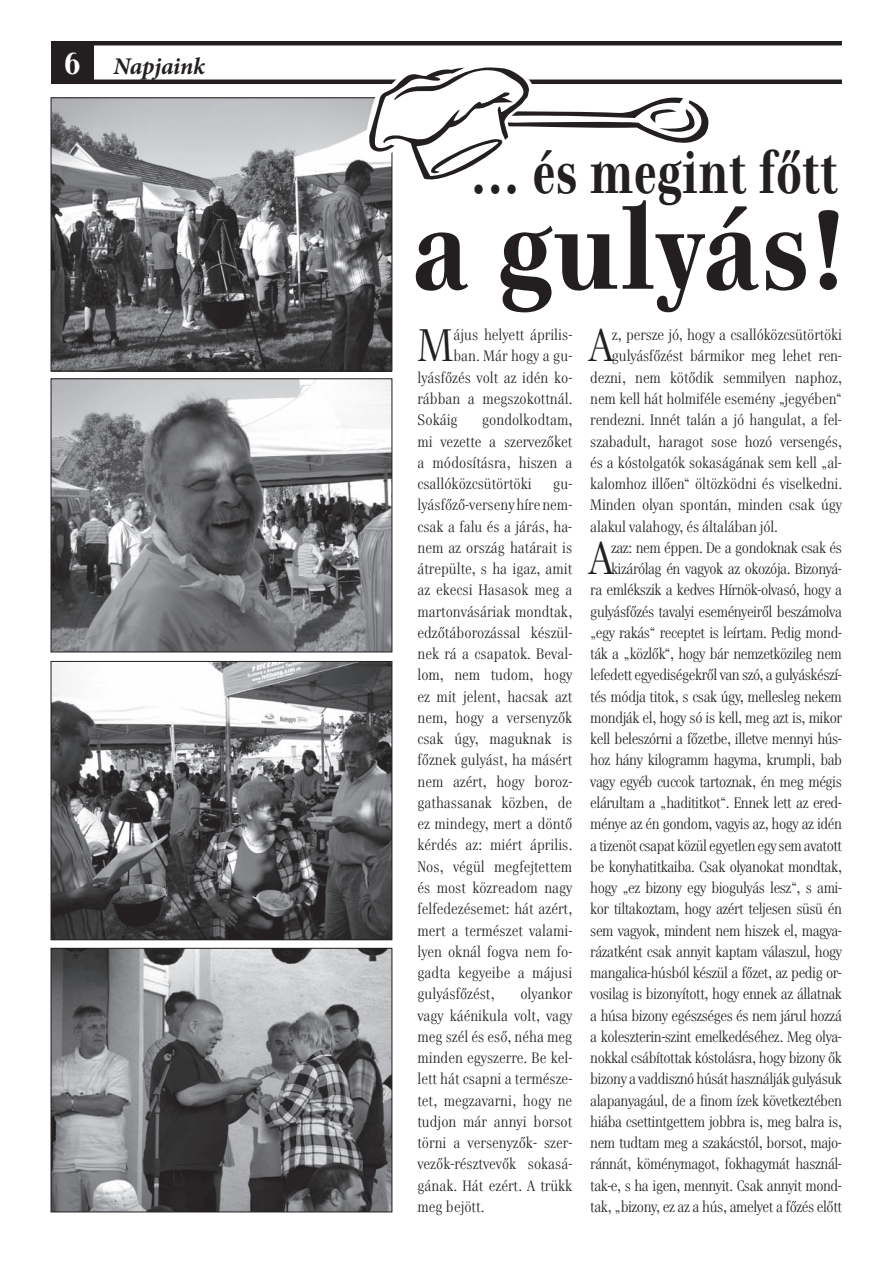
<style>
.page{position:relative;width:893px;height:1263px;background:#fff}
.page>*{position:absolute;margin:0;border:0;box-sizing:border-box;transform-origin:0 0}
.t1{font:700 109.5px "Genre";letter-spacing:.03em;color:#231f20}
.t2{font:700 57px "Genre";letter-spacing:.03em;color:#231f20;scale:.86 1}
.t3{font:45.3px "Genre";color:#231f20}
.t4{font:italic 700 24px "Minion Pro";letter-spacing:-.01em;color:#231f20}
.t5{font:15px/21.3px "Genre";letter-spacing:-.03em;color:#231f20;text-align:justify}
.t6{font:15px "Genre";letter-spacing:-.01em;color:#231f20}
.t7{font:15px "Genre";color:#231f20}
.s1{font-family:"Genre";font-style:normal;font-size:30px;color:#fff}
</style>
<div class="page">
<hr style="left:51px;top:80px;width:791px;height:4px;background:#231f20">
<div style="left:51px;top:41px;width:43px;height:43px;background:#231f20"></div>
<hr style="left:51px;top:41px;width:791px;height:4px;background:#231f20">
<img style="left:53px;top:950px;width:337px;height:260px">
<div style="left:51px;top:948px;width:341px;height:264px;border:1px solid #231f20"></div>
<img style="left:53px;top:380px;width:337px;height:270px">
<div style="left:51px;top:378px;width:341px;height:274px;border:1px solid #231f20"></div>
<img style="left:53px;top:663px;width:337px;height:275px">
<div style="left:51px;top:661px;width:341px;height:279px;border:1px solid #231f20"></div>
<img style="left:53px;top:99px;width:337px;height:270px">
<div style="left:51px;top:97px;width:341px;height:274px;border:1px solid #231f20"></div>
<svg style="left:365px;top:67px;width:349px;height:116px"></svg>
<h3 class="t4" style="left:65px;top:57px;width:142px"><span class="s1">6</span> Napjaink</h3>
<h2 class="t2" style="left:471px;top:147px;width:427px">... és megint főtt</h2>
<h1 class="t1" style="left:414px;top:200px;width:432px">a gulyás!</h1>
<h3 class="t3" style="left:417px;top:325px;width:38px">M</h3>
<p class="t7" style="left:453px;top:328px;width:120px">ájus helyett április-</p>
<p class="t7" style="left:453px;top:349px;width:120px">ban. Már hogy a gu-</p>
<p class="t7" style="left:417px;top:371px;width:156px">lyásfőzés volt az idén ko-</p>
<p class="t7" style="left:417px;top:392px;width:156px">rábban a megszokottnál.</p>
<p class="t5" style="left:417px;top:410px;width:42px">Sokáig</p>
<p class="t5" style="left:417px;top:410px;width:156px;text-indent:65px">gondolkodtam, mi vezette a szervezőket a módosításra, hiszen a csallóközcsütörtöki</p>
<p class="t5" style="left:417px;top:474px;width:156px;text-indent:136px">gu&shy;lyásfőző-verseny híre nem&shy;csak a falu és a járás, ha&shy;nem az ország határait is átrepülte, s ha igaz, amit az ekecsi Hasasok meg a martonvásáriak mondtak, edzőtáborozással készül&shy;nek rá a csapatok. Beval&shy;lom, nem tudom, hogy ez mit jelent, hacsak azt nem, hogy a versenyzők csak úgy, maguknak is főznek gulyást, ha másért nem azért, hogy boroz&shy;gathassanak közben, de ez mindegy, mert a döntő kérdés az: miért április.<br>Nos, végül megfejtettem és most közreadom nagy felfedezésemet: hát azért, mert a természet valami&shy;lyen oknál fogva nem fo&shy;gadta kegyeibe a májusi gulyásfőzést,</p>
<p class="t5" style="left:417px;top:984px;width:156px;text-indent:103px">olyankor vagy káénikula volt, vagy meg szél és eső, néha meg minden egyszerre. Be kel&shy;lett hát csapni a természe&shy;tet, megzavarni, hogy ne tudjon már annyi borsot törni a versenyzők- szer&shy;vezők-résztvevők sokasá&shy;gának. Hát ezért. A trükk meg bejött.</p>
<h3 class="t3" style="left:590px;top:325px;width:24px">A</h3>
<p class="t6" style="left:612px;top:328px;width:231px">z, persze jó, hogy a csallóközcsütörtöki</p>
<p class="t6" style="left:612px;top:349px;width:231px">gulyásfőzést bármikor meg lehet ren-</p>
<p class="t6" style="left:590px;top:371px;width:253px">dezni, nem kötődik semmilyen naphoz,</p>
<p class="t6" style="left:590px;top:392px;width:253px">nem kell hát holmiféle esemény „jegyében“</p>
<p class="t6" style="left:590px;top:413px;width:253px">rendezni. Innét talán a jó hangulat, a fel-</p>
<p class="t6" style="left:590px;top:434px;width:253px">szabadult, haragot sose hozó versengés,</p>
<p class="t6" style="left:590px;top:456px;width:253px">és a kóstolgatók sokaságának sem kell „al-</p>
<p class="t6" style="left:590px;top:477px;width:253px">kalomhoz illően“ öltözködni és viselkedni.</p>
<p class="t6" style="left:590px;top:498px;width:253px">Minden olyan spontán, minden csak úgy</p>
<p class="t6" style="left:590px;top:519px;width:189px">alakul valahogy, és általában jól.</p>
<h3 class="t3" style="left:590px;top:537px;width:24px">A</h3>
<p class="t5" style="left:590px;top:538px;width:253px;text-align:right">zaz: nem éppen. De a gondoknak csak és kizárólag én vagyok az okozója. Bizonyá-<br>ra emlékszik a kedves Hírnök-olvasó, hogy a gulyásfőzés tavalyi eseményeiről beszámolva „egy rakás“ receptet is leírtam. Pedig mond&shy;ták a „közlők“, hogy bár nemzetközileg nem lefedett egyediségekről van szó, a gulyáskészí&shy;tés módja titok, s csak úgy, mellesleg nekem mondják el, hogy só is kell, meg azt is, mikor kell beleszórni a főzetbe, illetve mennyi hús&shy;hoz hány kilogramm hagyma, krumpli, bab vagy egyéb cuccok tartoznak, én meg mégis elárultam a „hadititkot“. Ennek lett az ered&shy;ménye az én gondom, vagyis az, hogy az idén a tizenöt csapat közül egyetlen egy sem avatott be konyhatitkaiba. Csak olyanokat mondtak, hogy „ez bizony egy biogulyás lesz“, s ami&shy;kor tiltakoztam, hogy azért teljesen süsü én sem vagyok, mindent nem hiszek el, magya&shy;rázatként csak annyit kaptam válaszul, hogy mangalica-húsból készül a főzet, az pedig or&shy;vosilag is bizonyított, hogy ennek az állatnak a húsa bizony egészséges és nem járul hozzá a koleszterin-szint emelkedéséhez. Meg olya&shy;nokkal csábítottak kóstolásra, hogy bizony ők bizony a vaddisznó húsát használják gulyásuk alapanyagául, de a finom ízek következtében hiába csettintgettem jobbra is, meg balra is, nem tudtam meg a szakácstól, borsot, majo&shy;ránnát, köménymagot, fokhagymát használ&shy;tak-e, s ha igen, mennyit. Csak annyit mond&shy;tak, „bizony, ez az a hús, amelyet a főzés előtt</p>
</div>
